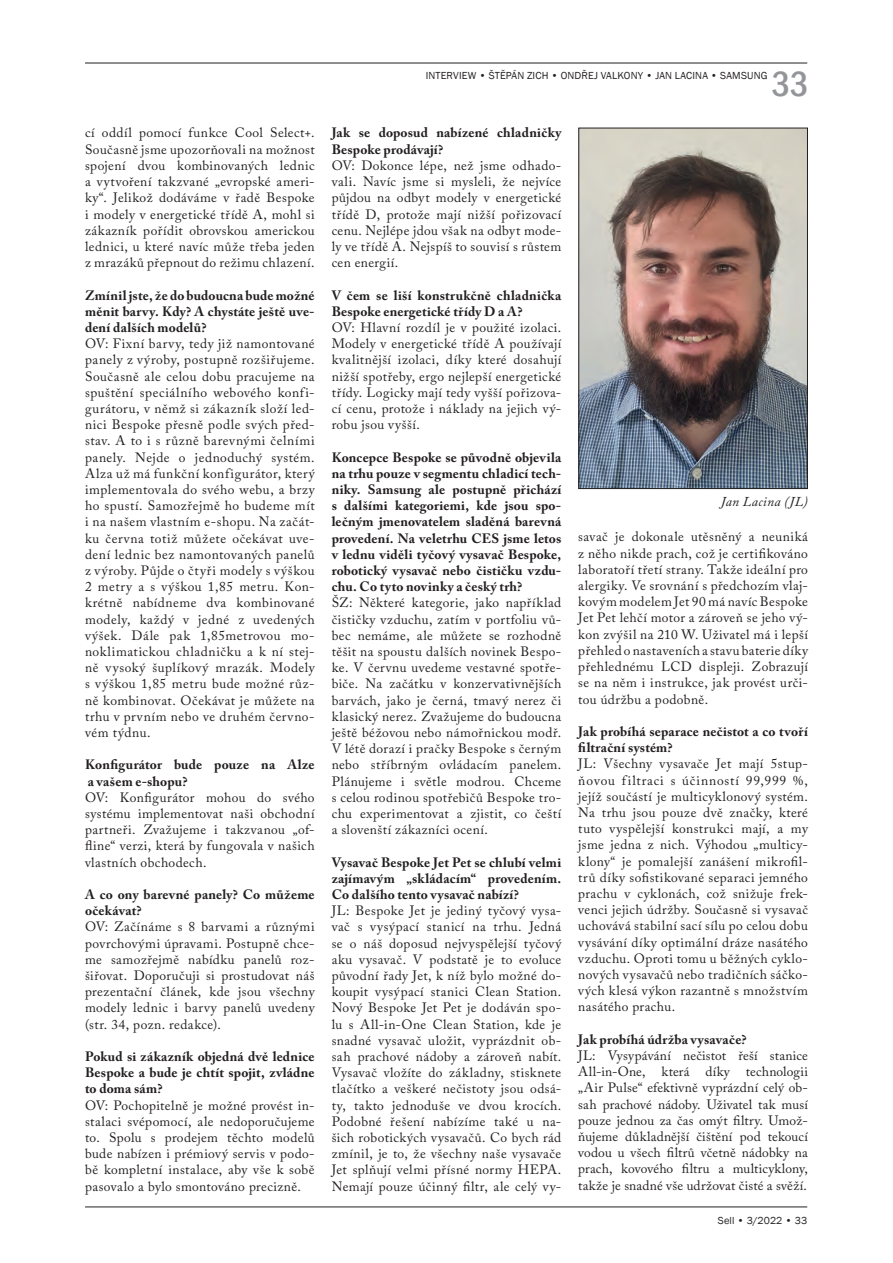
<style>
.page{position:relative;width:893px;height:1263px;background:#fff}
.page>*{position:absolute;margin:0;border:0;box-sizing:border-box;transform-origin:0 0}
.t1{font:500 condensed 36px "Franklin Gothic";color:#939598}
.t2{font:13.5px/16.2px "Adobe Caslon Pro";letter-spacing:.03em;color:#231f20;text-align:justify}
.t3{font:700 13.5px/16.2px "Adobe Caslon Pro";letter-spacing:.015em;color:#231f20}
.t4{font:italic 13.5px "Adobe Caslon Pro";letter-spacing:.03em;color:#231f20}
.t5{font:10.5px "Franklin Gothic";letter-spacing:.015em;color:#231f20}
</style>
<div class="page">
<hr style="left:85px;top:63px;width:722px;height:1px;background:#231f20">
<hr style="left:85px;top:1206px;width:722px;height:1px;background:#231f20">
<img style="left:580px;top:130px;width:226px;height:357px">
<div style="left:578px;top:128px;width:230px;height:361px;border:1px solid #231f20"></div>
<p class="t2" style="left:85px;top:125px;width:231px">cí oddíl pomocí funkce Cool Select+.<br>Současně jsme upozorňovali na možnost spojení dvou kombinovaných lednic a vytvoření takzvané „evropské ameri&shy;ky“. Jelikož dodáváme v řadě Bespoke i modely v energetické třídě A, mohl si zákazník pořídit obrovskou americkou lednici, u které navíc může třeba jeden z mrazáků přepnout do režimu chlazení.</p>
<p class="t3" style="left:85px;top:287px;width:231px;text-align:justify">Zmínil jste, že do budoucna bude možné měnit barvy. Kdy? A chystáte ještě uve&shy;dení dalších modelů?</p>
<p class="t2" style="left:85px;top:335px;width:231px">OV: Fixní barvy, tedy již namontované panely z výroby, postupně rozšiřujeme.<br>Současně ale celou dobu pracujeme na spuštění speciálního webového konfi&shy;gurátoru, v němž si zákazník složí led&shy;nici Bespoke přesně podle svých před&shy;stav. A to i s různě barevnými čelními panely. Nejde o jednoduchý systém.<br>Alza už má funkční konfigurátor, který implementovala do svého webu, a brzy ho spustí. Samozřejmě ho budeme mít i na našem vlastním e-shopu. Na začát&shy;ku června totiž můžete očekávat uve&shy;dení lednic bez namontovaných panelů z výroby. Půjde o čtyři modely s výškou 2 metry a s výškou 1,85 metru. Kon&shy;krétně nabídneme dva kombinované modely, každý v jedné z uvedených výšek. Dále pak 1,85metrovou mo&shy;noklimatickou chladničku a k ní stej&shy;ně vysoký šuplíkový mrazák. Modely s výškou 1,85 metru bude možné růz&shy;ně kombinovat. Očekávat je můžete na trhu v prvním nebo ve druhém červno&shy;vém týdnu.</p>
<p class="t3" style="left:85px;top:757px;width:231px">Konfigurátor bude pouze na Alze a vašem e-shopu?</p>
<p class="t2" style="left:85px;top:789px;width:231px">OV: Konfigurátor mohou do svého systému implementovat naši obchodní partneři. Zvažujeme i takzvanou „of&shy;fline“ verzi, která by fungovala v našich vlastních obchodech.</p>
<p class="t3" style="left:85px;top:886px;width:231px">A co ony barevné panely? Co můžeme očekávat?</p>
<p class="t2" style="left:85px;top:919px;width:231px">OV: Začínáme s 8 barvami a různými povrchovými úpravami. Postupně chce&shy;me samozřejmě nabídku panelů roz&shy;šiřovat. Doporučuji si prostudovat náš prezentační článek, kde jsou všechny modely lednic i barvy panelů uvedeny (str. 34, pozn. redakce).</p>
<p class="t3" style="left:85px;top:1048px;width:231px;text-align:justify">Pokud si zákazník objedná dvě lednice Bespoke a bude je chtít spojit, zvládne to doma sám?</p>
<p class="t2" style="left:85px;top:1097px;width:231px">OV: Pochopitelně je možné provést in&shy;stalaci svépomocí, ale nedoporučujeme to. Spolu s prodejem těchto modelů bude nabízen i prémiový servis v podo&shy;bě kompletní instalace, aby vše k sobě pasovalo a bylo smontováno precizně.</p>
<p class="t5" style="left:426px;top:69px;width:343px">INTERVIEW • ŠTĚPÁN ZICH • ONDŘEJ VALKONY • JAN LACINA • SAMSUNG</p>
<h1 class="t1" style="left:772px;top:60px;width:38px">33</h1>
<p class="t3" style="left:332px;top:125px;width:231px">Jak se doposud nabízené chladničky<br>Bespoke prodávají?</p>
<p class="t2" style="left:332px;top:157px;width:231px">OV: Dokonce lépe, než jsme odhado&shy;vali. Navíc jsme si mysleli, že nejvíce půjdou na odbyt modely v energetické třídě D, protože mají nižší pořizovací cenu. Nejlépe jdou však na odbyt mode&shy;ly ve třídě A. Nejspíš to souvisí s růstem cen energií.</p>
<p class="t3" style="left:332px;top:287px;width:231px">V čem se liší konstrukčně chladnička<br>Bespoke energetické třídy D a A?</p>
<p class="t2" style="left:332px;top:319px;width:231px">OV: Hlavní rozdíl je v použité izolaci.<br>Modely v energetické třídě A používají kvalitnější izolaci, díky které dosahují nižší spotřeby, ergo nejlepší energetické třídy. Logicky mají tedy vyšší pořizova&shy;cí cenu, protože i náklady na jejich vý&shy;robu jsou vyšší.</p>
<p class="t3" style="left:332px;top:449px;width:231px;text-align:justify">Koncepce Bespoke se původně objevila na trhu pouze v segmentu chladicí tech&shy;niky. Samsung ale postupně přichází s dalšími kategoriemi, kde jsou spo&shy;lečným jmenovatelem sladěná barevná provedení. Na veletrhu CES jsme letos v lednu viděli tyčový vysavač Bespoke, robotický vysavač nebo čističku vzdu&shy;chu. Co tyto novinky a český trh?</p>
<p class="t2" style="left:332px;top:595px;width:231px">ŠZ: Některé kategorie, jako například čističky vzduchu, zatím v portfoliu vů&shy;bec nemáme, ale můžete se rozhodně těšit na spoustu dalších novinek Bespo&shy;ke. V červnu uvedeme vestavné spotře&shy;biče. Na začátku v konzervativnějších barvách, jako je černá, tmavý nerez či klasický nerez. Zvažujeme do budoucna ještě béžovou nebo námořnickou modř.<br>V létě dorazí i pračky Bespoke s černým nebo stříbrným ovládacím panelem.<br>Plánujeme i světle modrou. Chceme s celou rodinou spotřebičů Bespoke tro&shy;chu experimentovat a zjistit, co čeští a slovenští zákazníci ocení.</p>
<p class="t3" style="left:332px;top:854px;width:231px;text-align:justify">Vysavač Bespoke Jet Pet se chlubí velmi zajímavým „skládacím“ provedením.<br>Co dalšího tento vysavač nabízí?</p>
<p class="t2" style="left:332px;top:902px;width:231px">JL: Bespoke Jet je jediný tyčový vysa&shy;vač s vysýpací stanicí na trhu. Jedná se o náš doposud nejvyspělejší tyčový aku vysavač. V podstatě je to evoluce původní řady Jet, k níž bylo možné do&shy;koupit vysýpací stanici Clean Station.<br>Nový Bespoke Jet Pet je dodáván spo&shy;lu s All-in-One Clean Station, kde je snadné vysavač uložit, vyprázdnit ob&shy;sah prachové nádoby a zároveň nabít.<br>Vysavač vložíte do základny, stisknete tlačítko a veškeré nečistoty jsou odsá&shy;ty, takto jednoduše ve dvou krocích.<br>Podobné řešení nabízíme také u na&shy;šich robotických vysavačů. Co bych rád zmínil, je to, že všechny naše vysavače Jet splňují velmi přísné normy HEPA.<br>Nemají pouze účinný filtr, ale celý vy-</p>
<p class="t4" style="left:721px;top:493px;width:89px">Jan Lacina (JL)</p>
<p class="t2" style="left:578px;top:529px;width:231px">savač je dokonale utěsněný a neuniká z něho nikde prach, což je certifikováno laboratoří třetí strany. Takže ideální pro alergiky. Ve srovnání s předchozím vlaj&shy;kovým modelem Jet 90 má navíc Bespoke Jet Pet lehčí motor a zároveň se jeho vý&shy;kon zvýšil na 210 W. Uživatel má i lepší přehled o nastaveních a stavu baterie díky přehlednému LCD displeji. Zobrazují se na něm i instrukce, jak provést urči&shy;tou údržbu a podobně.</p>
<p class="t3" style="left:578px;top:723px;width:231px">Jak probíhá separace nečistot a co tvoří filtrační systém?</p>
<p class="t2" style="left:578px;top:755px;width:231px">JL: Všechny vysavače Jet mají 5stup&shy;ňovou filtraci s účinností 99,999 %, jejíž součástí je multicyklonový systém.<br>Na trhu jsou pouze dvě značky, které tuto vyspělejší konstrukci mají, a my jsme jedna z nich. Výhodou „multicy&shy;klony“ je pomalejší zanášení mikrofil&shy;trů díky sofistikované separaci jemného prachu v cyklonách, což snižuje frek&shy;venci jejich údržby. Současně si vysavač uchovává stabilní sací sílu po celou dobu vysávání díky optimální dráze nasátého vzduchu. Oproti tomu u běžných cyklo&shy;nových vysavačů nebo tradičních sáčko&shy;vých klesá výkon razantně s množstvím nasátého prachu.</p>
<p class="t3" style="left:578px;top:1031px;width:170px">Jak probíhá údržba vysavače?</p>
<p class="t2" style="left:578px;top:1047px;width:231px">JL: Vysypávání nečistot řeší stanice All-in-One, která díky technologii „Air Pulse“ efektivně vyprázdní celý ob&shy;sah prachové nádoby. Uživatel tak musí pouze jednou za čas omýt filtry. Umož&shy;ňujeme důkladnější čištění pod tekoucí vodou u všech filtrů včetně nádobky na prach, kovového filtru a multicyklony, takže je snadné vše udržovat čisté a svěží.</p>
<p class="t5" style="left:718px;top:1213px;width:91px">Sell • 3/2022 • 33</p>
</div>
